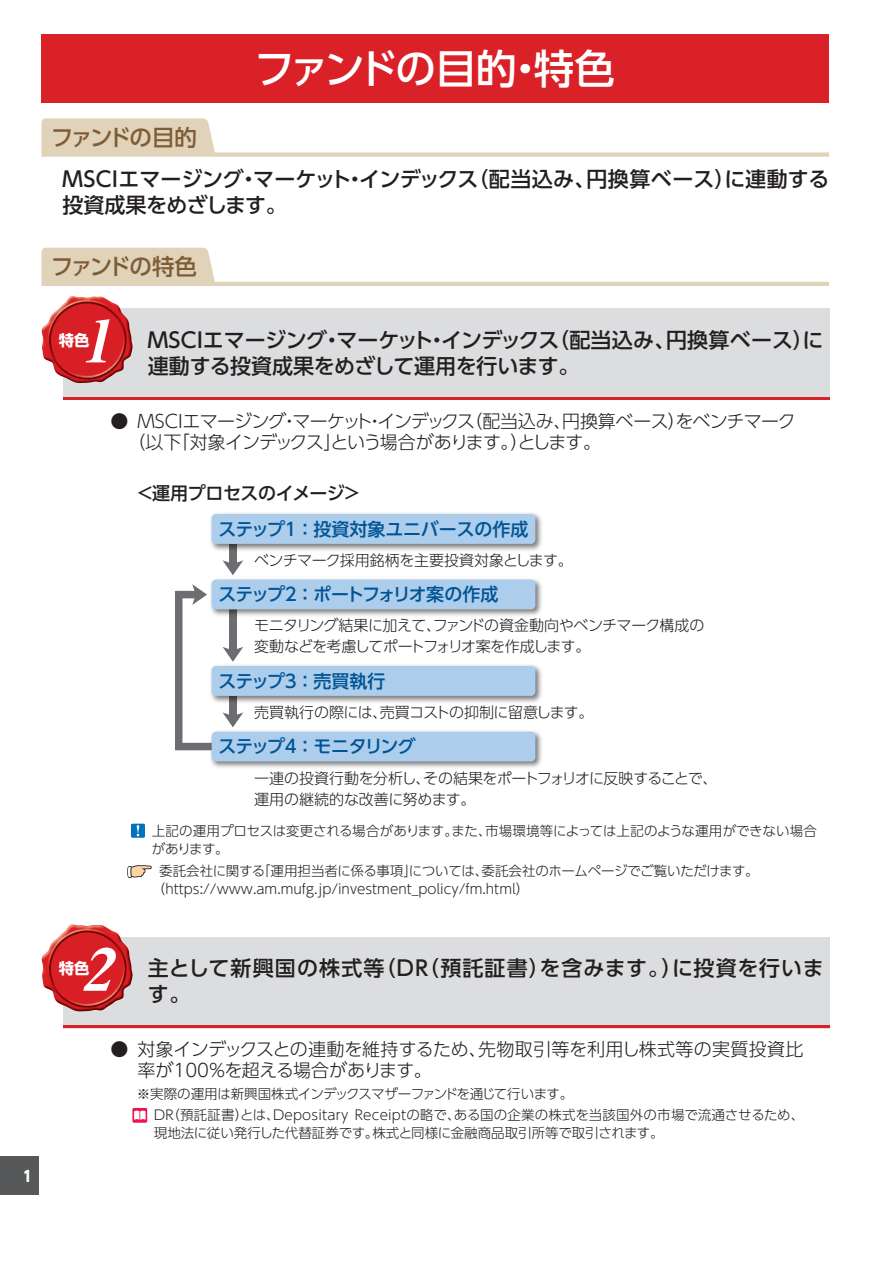
<style>
.page{position:relative;width:893px;height:1263px;background:#fff}
.page>*{position:absolute;margin:0;border:0;box-sizing:border-box;transform-origin:0 0}
.t1{font:italic 58.5px "Midashi Min Pr 5 MA31";color:#fff;scale:1.04 1}
.t2{font:500 40.5px "UD Shin Go Pro";letter-spacing:-.06em;color:#fff}
.t3{font:500 22.5px "UD Shin Go Pro";letter-spacing:-.095em;color:#7e5d36}
.t4{font:500 21px/25.5px "UD Shin Go Pro";letter-spacing:-.02em;color:#231f20}
.t5{font:500 21px/25.5px "UD Shin Go Pro";color:#231f20}
.t6{font:500 21px/25.5px "UD Shin Go Pro";letter-spacing:.05em;color:#231f20}
.t7{font:300 18px/21px "UD Shin Go Pro";letter-spacing:-.055em;color:#231f20}
.t8{font:300 18px/21px "UD Shin Go Pro";color:#231f20}
.t9{font:500 18px "UD Shin Go Pro";letter-spacing:-.105em;color:#005495}
.t10{font:500 18px "UD Shin Go Pro";letter-spacing:-.01em;color:#005495}
.t11{font:500 18px "UD Shin Go Pro";letter-spacing:-.025em;color:#231f20}
.t12{font:500 18px "UD Shin Go Pro";letter-spacing:-.045em;color:#005495}
.t13{font:700 15.3px "UD Shin Go Pro";color:#fff}
.t14{font:300 15px/21px "UD Shin Go Pro";letter-spacing:-.03em;color:#231f20}
.t15{font:800 15px "UD Shin Go Pro";color:#fff;scale:.9 1}
.t16{font:300 13.5px/18px "UD Shin Go Pro";color:#231f20}
</style>
<div class="page">
<div style="left:0;top:1157px;width:38px;height:38px;background:#57585a"></div>
<div style="left:41px;top:35px;width:788px;height:68px;background:#da2128"></div>
<svg style="left:41px;top:118px;width:788px;height:39px"></svg>
<svg style="left:41px;top:248px;width:788px;height:38px"></svg>
<div style="left:63px;top:309px;width:766px;height:91px;background:#dcdddf"></div>
<hr style="left:63px;top:397px;width:766px;height:3px;background:#da2128">
<img style="left:41px;top:296px;width:92px;height:87px">
<div style="left:229px;top:544px;width:8px;height:21px;background:#6c6d70"></div>
<svg style="left:223px;top:560px;width:20px;height:15px"></svg>
<svg style="left:175px;top:584px;width:68px;height:166px"></svg>
<img style="left:210px;top:513px;width:332px;height:38px">
<div style="left:212px;top:514px;width:323px;height:30px;background:#accdeb;border-radius:4px"></div>
<img style="left:207px;top:579px;width:335px;height:40px">
<div style="left:212px;top:580px;width:323px;height:29px;background:#accdeb;border-radius:4px"></div>
<img style="left:207px;top:662px;width:335px;height:43px">
<div style="left:212px;top:666px;width:323px;height:30px;background:#accdeb;border-radius:4px"></div>
<img style="left:207px;top:727px;width:335px;height:41px">
<div style="left:212px;top:732px;width:323px;height:29px;background:#accdeb;border-radius:4px"></div>
<div style="left:131px;top:824px;width:14px;height:14px;background:#0072bc"></div>
<svg style="left:137px;top:825px;width:2px;height:11px"></svg>
<svg style="left:127px;top:865px;width:25px;height:13px"></svg>
<div style="left:63px;top:937px;width:766px;height:91px;background:#dcdddf"></div>
<hr style="left:63px;top:1025px;width:766px;height:3px;background:#da2128">
<img style="left:41px;top:924px;width:92px;height:88px">
<div style="left:132px;top:1108px;width:15px;height:15px;background:#ed1450"></div>
<svg style="left:134px;top:1110px;width:12px;height:10px"></svg>
<p class="t15" style="left:23px;top:1163px;width:11px">1</p>
<h2 class="t2" style="left:254px;top:36px;width:362px">ファンドの目的・特色</h2>
<h3 class="t3" style="left:51px;top:119px;width:147px">ファンドの目的</h3>
<h3 class="t5" style="left:62px;top:166px;width:769px">ＭＳＣＩエマージング・マーケット・インデックス（配当込み、円換算ベース）に連動する投資成果をめざします。</h3>
<h3 class="t3" style="left:51px;top:249px;width:148px">ファンドの特色</h3>
<h1 class="t1" style="left:80px;top:295px;width:49px">1</h1>
<h3 class="t4" style="left:148px;top:327px;width:677px">ＭＳＣＩエマージング・マーケット・インデックス（配当込み、円換算ベース）に連動する投資成果をめざして運用を行います。</h3>
<h3 class="t7" style="left:128px;top:410px;width:670px;text-indent:-17px">● ＭＳＣＩエマージング・マーケット・インデックス（配当込み、円換算ベース）をベンチマーク（以下「対象インデックス」という場合があります。）とします。</h3>
<h3 class="t11" style="left:136px;top:478px;width:227px">＜運用プロセスのイメージ＞</h3>
<h3 class="t10" style="left:218px;top:514px;width:312px">ステップ１ ：投資対象ユニバースの作成</h3>
<p class="t13" style="left:59px;top:328px;width:32px">特色</p>
<p class="t14" style="left:254px;top:549px;width:320px">ベンチマーク採用銘柄を主要投資対象とします。</p>
<h3 class="t9" style="left:218px;top:580px;width:281px">ステップ２ ：ポートフォリオ案の作成</h3>
<p class="t14" style="left:254px;top:614px;width:452px">モニタリング結果に加えて、ファンドの資金動向やベンチマーク構成の変動などを考慮してポートフォリオ案を作成します。</p>
<h3 class="t12" style="left:218px;top:666px;width:169px">ステップ３ ：売買執行</h3>
<p class="t14" style="left:254px;top:701px;width:341px">売買執行の際には、売買コストの抑制に留意します。</p>
<h3 class="t9" style="left:218px;top:732px;width:199px">ステップ４ ：モニタリング</h3>
<p class="t14" style="left:254px;top:767px;width:465px">一連の投資行動を分析し、その結果をポートフォリオに反映することで、運用の継続的な改善に努めます。</p>
<p class="t16" style="left:152px;top:821px;width:667px">上記の運用プロセスは変更される場合があります。また、市場環境等によっては上記のような運用ができない場合があります。</p>
<p class="t16" style="left:152px;top:862px;width:608px;text-indent:7px">委託会社に関する「運用担当者に係る事項」については、委託会社のホームページでご覧いただけます。（https://www.am.mufg.jp/investment_policy/fm.html）</p>
<h1 class="t1" style="left:80px;top:924px;width:49px">2</h1>
<h3 class="t6" style="left:148px;top:955px;width:677px">主として新興国の株式等（ＤＲ（預託証書）を含みます。）に投資を行います。</h3>
<h3 class="t8" style="left:137px;top:1038px;width:667px;text-indent:-27px">● 対象インデックスとの連動を維持するため、先物取引等を利用し株式等の実質投資比率が100％を超える場合があります。</h3>
<p class="t16" style="left:153px;top:1083px;width:653px;line-height:21px;text-indent:-16px">※実際の運用は新興国株式インデックスマザーファンドを通じて行います。<br>ＤＲ（預託証書）とは、Depositary Receiptの略で、ある国の企業の株式を当該国外の市場で流通させるため、</p>
<p class="t16" style="left:154px;top:1123px;width:511px">現地法に従い発行した代替証券です。株式と同様に金融商品取引所等で取引されます。</p>
<p class="t13" style="left:59px;top:956px;width:32px">特色</p>
</div>
